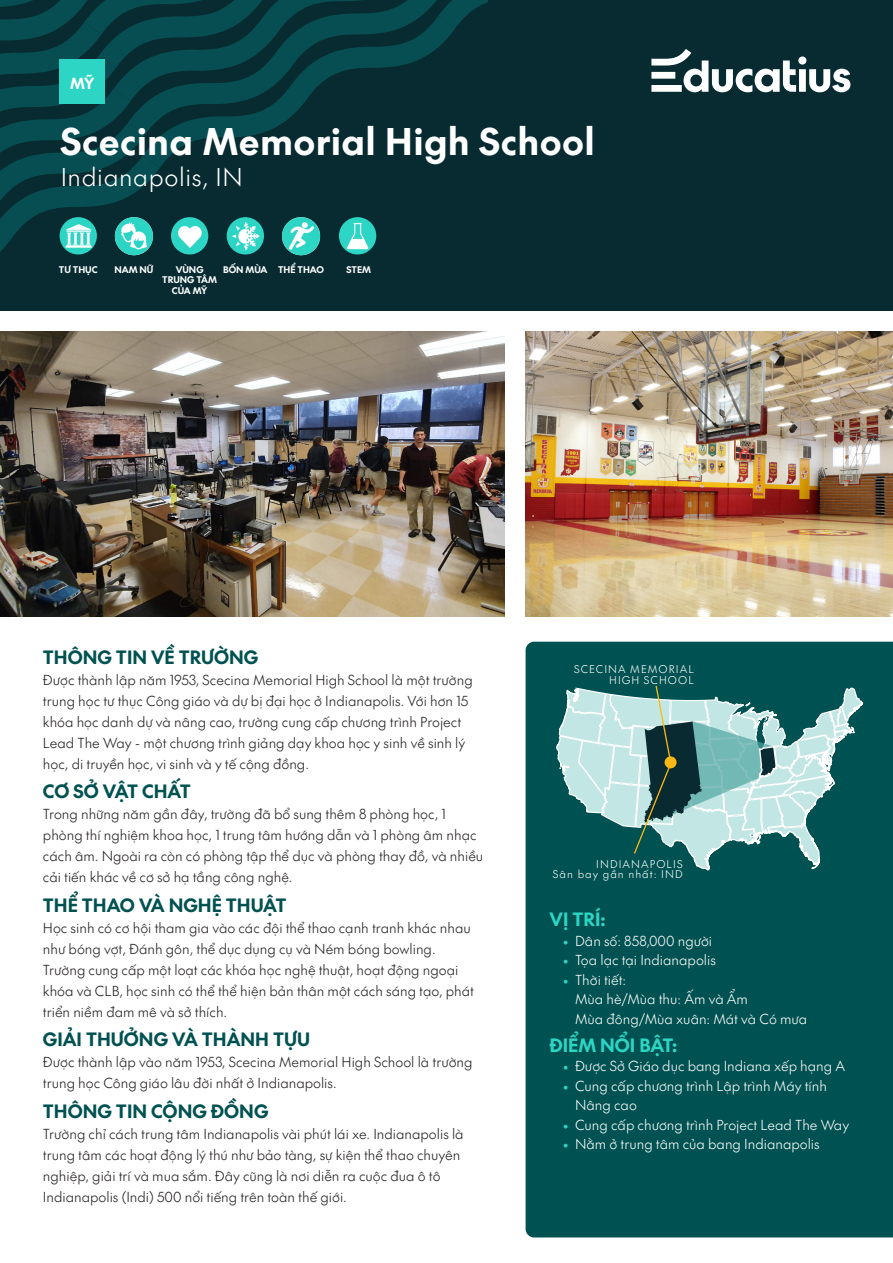
<style>
.page{position:relative;width:893px;height:1263px;background:#fff}
.page>*{position:absolute;margin:0;border:0;box-sizing:border-box;transform-origin:0 0}
.t1{font:36px "SVN The Future Bold";letter-spacing:.025em;color:#fff}
.t2{font:24px "SVN The Future Light";letter-spacing:.025em;color:#fff}
.School_profile{font:18px "SVN The Future Bold";color:#005151}
.Small_title_1{font:18px "SVN The Future Bold";color:#2cd5c4}
.t3{font:15px "SVN The Future Bold";color:#fff}
.School_profile-2{font:13.5px/21px "SVN The Future Light";color:#231f20}
.t4{font:13.5px/19.5px "SVN The Future Light";color:#fff}
.School_state_green{font:10.5px/10.8px "SVN The Future Light";letter-spacing:.1em;color:#fff;text-align:right}
.t5{font:9px/10.5px "SVN The Future Bold";color:#fff;text-align:center}
.s1{font-family:"The Future";font-weight:300;color:#2cd5c4}
</style>
<div class="page">
<div style="left:0;top:0;width:893px;height:310px;background:#072b31"></div>
<svg style="left:0;top:0;width:487px;height:256px"></svg>
<img style="left:0;top:332px;width:504px;height:285px">
<img style="left:526px;top:332px;width:367px;height:285px">
<div style="left:60px;top:60px;width:45px;height:44px;background:#2cd5c4"></div>
<div style="left:526px;top:642px;width:367px;height:595px;background:#005151"></div>
<svg style="left:651px;top:49px;width:199px;height:43px"></svg>
<svg style="left:555px;top:682px;width:309px;height:208px;background:#5c9492"></svg>
<div style="left:665px;top:756px;width:12px;height:12px;background:#fcb814;border-radius:50%"></div>
<img style="left:339px;top:217px;width:37px;height:37px;border-radius:19px">
<img style="left:115px;top:217px;width:38px;height:38px;border-radius:19px">
<img style="left:282px;top:217px;width:38px;height:38px;border-radius:19px">
<img style="left:60px;top:217px;width:37px;height:37px;border-radius:19px">
<img style="left:171px;top:217px;width:37px;height:37px;border-radius:19px">
<img style="left:227px;top:217px;width:37px;height:37px;border-radius:19px">
<p class="t3" style="left:70px;top:71px;width:26px">MỸ</p>
<p class="t1" style="left:61px;top:112px;width:535px">Scecina Memorial High School</p>
<p class="t2" style="left:61px;top:159px;width:184px">Indianapolis, IN</p>
<p class="t5" style="left:59px;top:263px;width:40px">TƯ THỤC</p>
<p class="t5" style="left:114px;top:263px;width:41px">NAM NỮ</p>
<p class="t5" style="left:176px;top:263px;width:29px">VÙNG</p>
<p class="t5" style="left:278px;top:263px;width:48px">THỂ THAO</p>
<p class="t5" style="left:347px;top:263px;width:26px">STEM</p>
<p class="t5" style="left:162px;top:274px;width:56px">TRUNG TÂM<br>CỦA MỸ</p>
<p class="t5" style="left:223px;top:263px;width:46px">BỐN MÙA</p>
<p class="School_profile" style="left:43px;top:643px;width:217px">THÔNG TIN VỀ TRƯỜNG</p>
<p class="School_profile-2" style="left:43px;top:668px;width:431px">Được thành lập năm 1953, Scecina Memorial High School là một trường trung học tư thục Công giáo và dự bị đại học ở Indianapolis. Với hơn 15 khóa học danh dự và nâng cao, trường cung cấp chương trình Project Lead The Way - một chương trình giảng dạy khoa học y sinh về sinh lý học, di truyền học, vi sinh và y tế cộng đồng.</p>
<p class="School_profile" style="left:43px;top:777px;width:149px">CƠ SỞ VẬT CHẤT</p>
<p class="School_profile-2" style="left:43px;top:803px;width:442px">Trong những năm gần đây, trường đã bổ sung thêm 8 phòng học, 1 phòng thí nghiệm khoa học, 1 trung tâm hướng dẫn và 1 phòng âm nhạc cách âm. Ngoài ra còn có phòng tập thể dục và phòng thay đồ, và nhiều cải tiến khác về cơ sở hạ tầng công nghệ.</p>
<p class="School_profile" style="left:43px;top:891px;width:245px">THỂ THAO VÀ NGHỆ THUẬT</p>
<p class="School_profile-2" style="left:43px;top:916px;width:429px">Học sinh có cơ hội tham gia vào các đội thể thao cạnh tranh khác nhau như bóng vợt, Đánh gôn, thể dục dụng cụ và Ném bóng bowling.</p>
<p class="School_profile-2" style="left:43px;top:958px;width:433px">Trường cung cấp một loạt các khóa học nghệ thuật, hoạt động ngoại khóa và CLB, học sinh có thể thể hiện bản thân một cách sáng tạo, phát triển niềm đam mê và sở thích.</p>
<p class="School_profile" style="left:43px;top:1025px;width:269px">GIẢI THƯỞNG VÀ THÀNH TỰU</p>
<p class="School_profile-2" style="left:43px;top:1051px;width:431px">Được thành lập vào năm 1953, Scecina Memorial High School là trường trung học Công giáo lâu đời nhất ở Indianapolis.</p>
<p class="School_profile" style="left:43px;top:1097px;width:227px">THÔNG TIN CỘNG ĐỒNG</p>
<p class="School_profile-2" style="left:43px;top:1122px;width:422px">Trường chỉ cách trung tâm Indianapolis vài phút lái xe. Indianapolis là trung tâm các hoạt động lý thú như bảo tàng, sự kiện thể thao chuyên nghiệp, giải trí và mua sắm. Đây cũng là nơi diễn ra cuộc đua ô tô Indianapolis (Indi) 500 nổi tiếng trên toàn thế giới.</p>
<p class="School_state_green" style="left:574px;top:663px;width:121px">SCECINA MEMORIAL<br>HIGH SCHOOL</p>
<p class="School_state_green" style="left:596px;top:857px;width:88px">INDIANAPOLIS</p>
<p class="School_state_green" style="left:553px;top:868px;width:131px">Sân bay gần nhất: IND</p>
<p class="Small_title_1" style="left:550px;top:905px;width:58px">VỊ TRÍ:</p>
<p class="t4" style="left:562px;top:930px;width:151px"><span class="s1">•</span> Dân số: 858,000 người</p>
<p class="t4" style="left:562px;top:950px;width:155px"><span class="s1">•</span> Tọa lạc tại Indianapolis</p>
<p class="t4" style="left:575px;top:969px;width:234px;text-indent:-13px"><span class="s1">•</span> Thời tiết:<br>Mùa hè/Mùa thu: Ấm và Ẩm<br>Mùa đông/Mùa xuân: Mát và Có mưa</p>
<p class="Small_title_1" style="left:550px;top:1030px;width:129px">ĐIỂM NỔI BẬT:</p>
<p class="t4" style="left:562px;top:1056px;width:284px"><span class="s1">•</span> Được Sở Giáo dục bang Indiana xếp hạng A</p>
<p class="t4" style="left:575px;top:1075px;width:253px;text-indent:-13px"><span class="s1">•</span> Cung cấp chương trình Lập trình Máy tính<br>Nâng cao</p>
<p class="t4" style="left:562px;top:1114px;width:288px"><span class="s1">•</span> Cung cấp chương trình Project Lead The Way</p>
<p class="t4" style="left:562px;top:1134px;width:259px"><span class="s1">•</span> Nằm ở trung tâm của bang Indianapolis</p>
</div>
